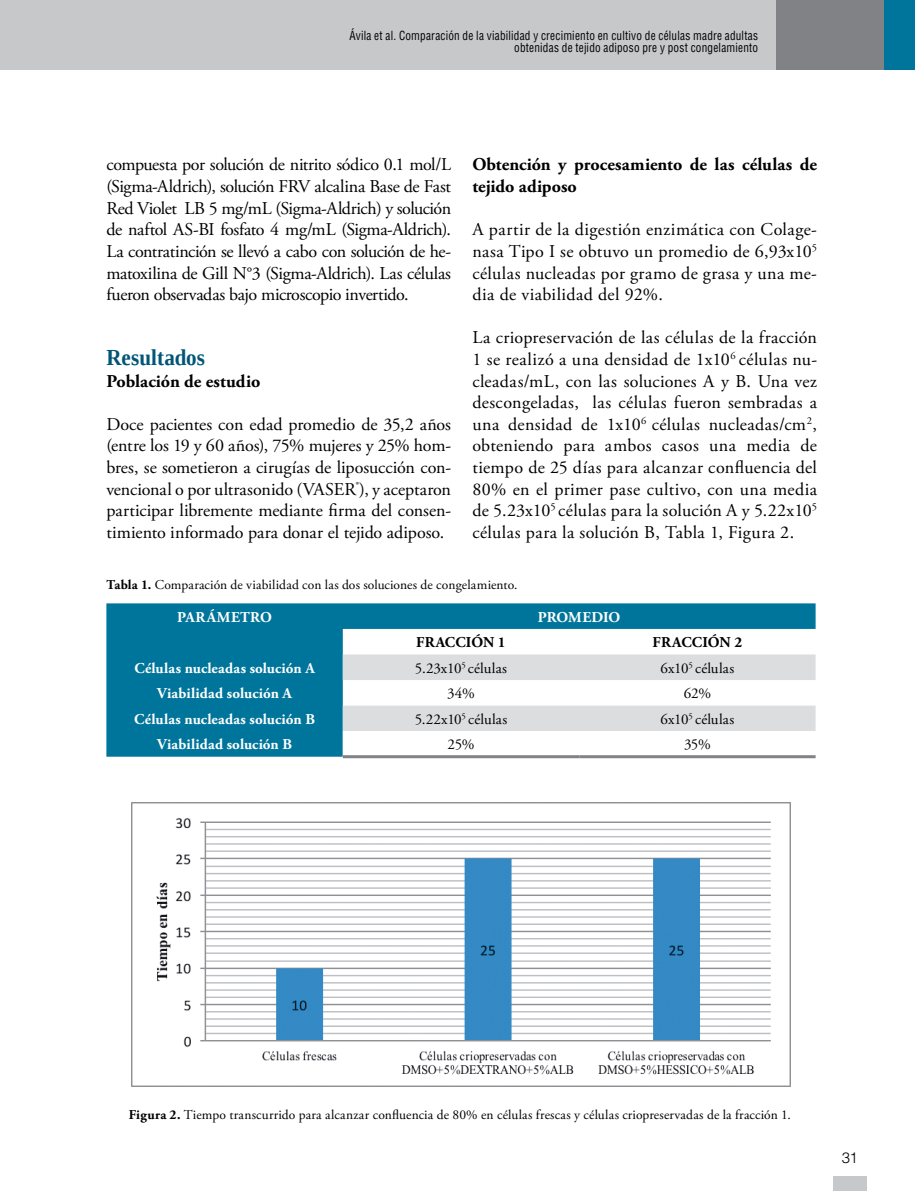
<style>
.page{position:relative;width:915px;height:1191px;background:#fff}
.page>*{position:absolute;margin:0;border:0;box-sizing:border-box;transform-origin:0 0}
.t1{font:700 22.95px "Liberation Serif";letter-spacing:.005em;color:#005576;scale:.92 1}
.t2{font:18px/21.6px "Adobe Garamond Pro";letter-spacing:.005em;color:#000;text-align:justify}
.t3{font:700 18px/21.6px "Adobe Garamond Pro";color:#000}
.t4{font:700 15px "Adobe Garamond Pro";letter-spacing:.01em;color:#fff}
.t5{font:15px "Adobe Garamond Pro";letter-spacing:.01em;color:#000}
.t6{font:700 15px "Adobe Garamond Pro";letter-spacing:.01em;color:#000}
.t7{font:700 15px "Adobe Garamond Pro";letter-spacing:.03em;color:#fff}
.t8{font:700 15px "Adobe Garamond Pro";letter-spacing:-.01em;color:#fff}
.t9{font:300 15px "Helvetica LT Std";color:#000}
.t10{font:13.5px "Adobe Garamond Pro";letter-spacing:.01em;color:#000}
.t11{font:condensed 12.3px/12px "Helvetica LT Std";letter-spacing:.015em;color:#000;text-align:right;scale:.92 1}
.s1{font-weight:700}
</style>
<div class="page">
<div style="left:0;top:0;width:914px;height:70px;background:#c7c8ca"></div>
<div style="left:776px;top:0;width:113px;height:70px;background:#808285"></div>
<div style="left:883px;top:0;width:31px;height:70px;background:#00759b"></div>
<svg style="left:106px;top:603px;width:709px;height:153px;fill:#00759b"></svg>
<svg style="left:342px;top:654px;width:473px;height:101px"></svg>
<hr style="left:342px;top:755px;width:237px;height:3px;background:#808285">
<hr style="left:579px;top:755px;width:236px;height:3px;background:#808285">
<img style="left:132px;top:803px;width:658px;height:283px">
<div style="left:833px;top:1175px;width:33px;height:16px;background:#c7c8ca"></div>
<p class="t11" style="left:349px;top:30px;width:445px">Ávila et al. Comparación de la viabilidad y crecimiento en cultivo de células madre adultas obtenidas de tejido adiposo pre y post congelamiento</p>
<p class="t3" style="left:472px;top:154px;width:346px">Obtención y procesamiento de las células de tejido adiposo</p>
<p class="t2" style="left:472px;top:219px;width:346px">A partir de la digestión enzimática con Colage&shy;nasa Tipo I se obtuvo un promedio de 6,93x10<sup>5 </sup>células nucleadas por gramo de grasa y una me&shy;dia de viabilidad del 92%.</p>
<p class="t2" style="left:472px;top:327px;width:346px">La criopreservación de las células de la fracción 1 se realizó a una densidad de 1x10<sup>6</sup> células nu&shy;cleadas/mL, con las soluciones A y B. Una vez descongeladas, las células fueron sembradas a una densidad de 1x10<sup>6</sup> células nucleadas/cm<sup>2</sup>, obteniendo para ambos casos una media de tiempo de 25 días para alcanzar confluencia del 80% en el primer pase cultivo, con una media de 5.23x10<sup>5</sup> células para la solución A y 5.22x10<sup>5 </sup>células para la solución B, Tabla 1, Figura 2.</p>
<p class="t10" style="left:106px;top:576px;width:412px"><span class="s1">Tabla 1.</span> Comparación de viabilidad con las dos soluciones de congelamiento.</p>
<p class="t7" style="left:177px;top:608px;width:96px">PARÁMETRO</p>
<p class="t8" style="left:537px;top:608px;width:84px">PROMEDIO</p>
<p class="t6" style="left:416px;top:633px;width:91px">FRACCIÓN 1</p>
<p class="t6" style="left:652px;top:633px;width:91px">FRACCIÓN 2</p>
<p class="t4" style="left:134px;top:659px;width:182px">Células nucleadas solución A</p>
<p class="t5" style="left:415px;top:659px;width:94px">5.23x10<sup>5</sup> células</p>
<p class="t5" style="left:660px;top:659px;width:75px">6x10<sup>5</sup> células</p>
<p class="t4" style="left:157px;top:685px;width:136px">Viabilidad solución A</p>
<p class="t5" style="left:447px;top:684px;width:29px">34%</p>
<p class="t5" style="left:683px;top:684px;width:29px">62%</p>
<p class="t4" style="left:134px;top:710px;width:182px">Células nucleadas solución B</p>
<p class="t5" style="left:414px;top:710px;width:94px">5.22x10<sup>5</sup> células</p>
<p class="t5" style="left:660px;top:710px;width:75px">6x10<sup>5</sup> células</p>
<p class="t4" style="left:157px;top:736px;width:136px">Viabilidad solución B</p>
<p class="t5" style="left:447px;top:735px;width:28px">25%</p>
<p class="t5" style="left:683px;top:735px;width:28px">35%</p>
<p class="t2" style="left:106px;top:155px;width:346px">compuesta por solución de nitrito sódico 0.1 mol/L (Sigma-Aldrich), solución FRV alcalina Base de Fast Red Violet LB 5 mg/mL (Sigma-Aldrich) y solución de naftol AS-BI fosfato 4 mg/mL (Sigma-Aldrich).<br>La contratinción se llevó a cabo con solución de he&shy;matoxilina de Gill N°3 (Sigma-Aldrich). Las células fueron observadas bajo microscopio invertido.</p>
<p class="t1" style="left:106px;top:342px;width:109px">Resultados</p>
<p class="t3" style="left:106px;top:370px;width:155px">Población de estudio</p>
<p class="t2" style="left:106px;top:414px;width:346px">Doce pacientes con edad promedio de 35,2 años (entre los 19 y 60 años), 75% mujeres y 25% hom&shy;bres, se sometieron a cirugías de liposucción con&shy;vencional o por ultrasonido (VASER<sup>®</sup>), y aceptaron participar libremente mediante firma del consen&shy;timiento informado para donar el tejido adiposo.</p>
<p class="t10" style="left:129px;top:1106px;width:663px"><span class="s1">Figura 2.</span> Tiempo transcurrido para alcanzar confluencia de 80% en células frescas y células criopreservadas de la fracción 1.</p>
<p class="t9" style="left:841px;top:1148px;width:18px">31</p>
</div>
